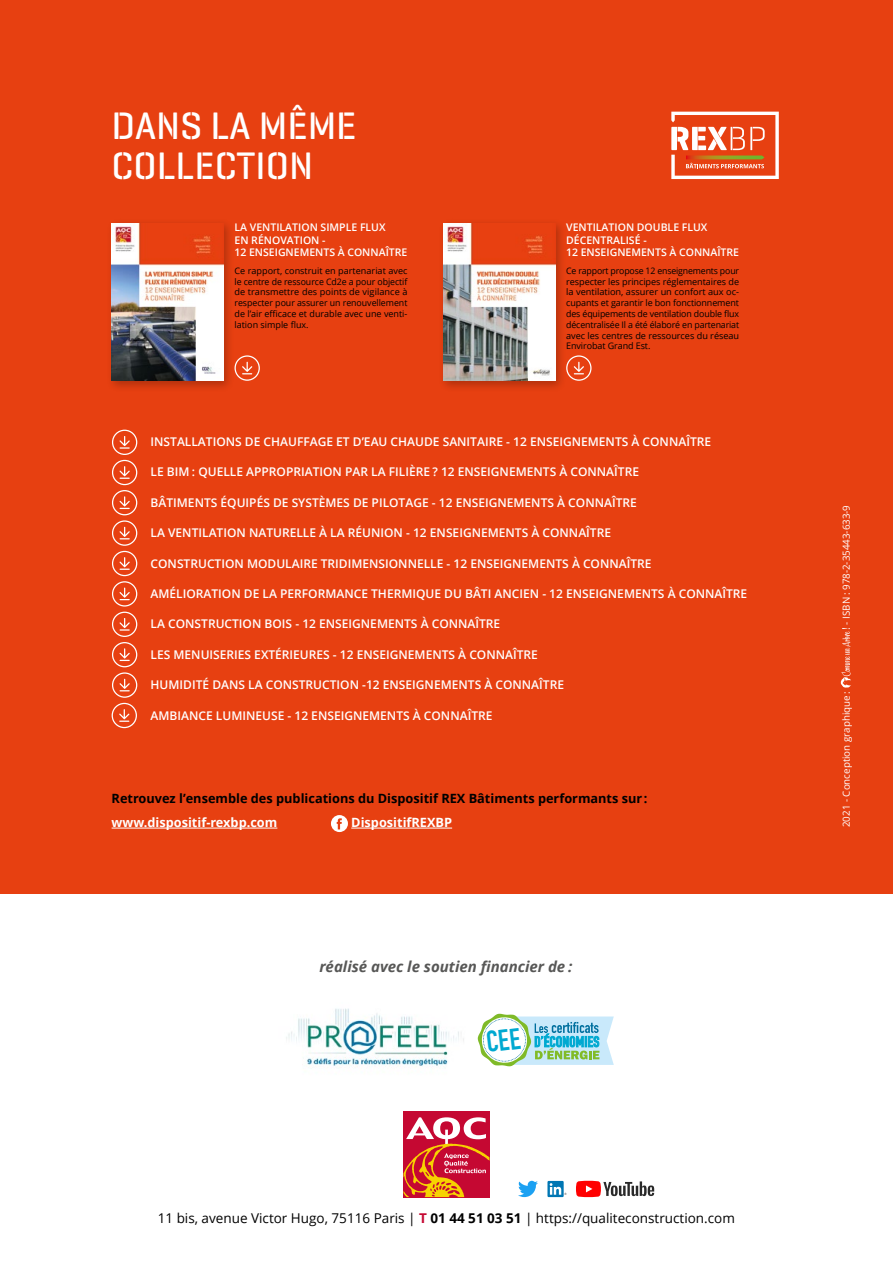
<style>
.page{position:relative;width:893px;height:1263px;background:#fff}
.page>*{position:absolute;margin:0;border:0;box-sizing:border-box;transform-origin:0 0}
.t1{font:500 39px/40.5px "Geogrotesque Stencil B";color:#fff}
.t2{font:italic 700 15px "Open Sans";color:#575756}
.t3{font:13.5px "Open Sans";color:#000}
.t4{font:700 12.75px "Open Sans";color:#000}
.t5{font:700 12.75px "Open Sans";color:#fff}
.t6{font:600 12px "Open Sans";color:#fff}
.t7{font:600 10.5px/12.6px "Open Sans";color:#fff}
.t8{font:9.75px "Open Sans";color:#fff}
.t9{font:9px/10.8px "Open Sans";letter-spacing:-.005em;color:#000;text-align:justify}
.s1{font-weight:700;color:#c50832}
.s2{font-weight:700}
</style>
<div class="page">
<div style="left:0;top:0;width:893px;height:893px;background:#e74011"></div>
<svg style="left:840px;top:628px;width:11px;height:60px"></svg>
<div style="left:403px;top:1111px;width:86px;height:86px;background:#c50832"></div>
<svg style="left:403px;top:1117px;width:86px;height:80px"></svg>
<svg style="left:576px;top:1181px;width:78px;height:16px"></svg>
<svg style="left:547px;top:1181px;width:17px;height:16px"></svg>
<svg style="left:550px;top:1183px;width:16px;height:12px"></svg>
<svg style="left:518px;top:1181px;width:20px;height:16px"></svg>
<hr style="left:112px;top:828px;width:165px;height:1px;background:#fff">
<hr style="left:351px;top:828px;width:101px;height:1px;background:#fff">
<svg style="left:331px;top:815px;width:17px;height:17px"></svg>
<div style="left:106px;top:218px;width:129px;height:174px;background:#000;opacity:.25"></div>
<img style="left:112px;top:223px;width:111px;height:158px">
<div style="left:438px;top:218px;width:129px;height:174px;background:#000;opacity:.25"></div>
<img style="left:443px;top:223px;width:112px;height:158px">
<svg style="left:234px;top:355px;width:26px;height:26px"></svg>
<svg style="left:566px;top:355px;width:26px;height:26px"></svg>
<svg style="left:112px;top:430px;width:25px;height:298px"></svg>
<svg style="left:671px;top:112px;width:108px;height:67px"></svg>
<img style="left:286px;top:1008px;width:192px;height:60px">
<svg style="left:478px;top:1013px;width:136px;height:54px"></svg>
<h1 class="t1" style="left:112px;top:105px;width:246px">DANS LA MÊME<br>COLLECTION</h1>
<p class="t7" style="left:234px;top:221px;width:174px">LA VENTILATION SIMPLE FLUX<br>EN RÉNOVATION -<br>12 ENSEIGNEMENTS À CONNAÎTRE</p>
<p class="t9" style="left:234px;top:265px;width:174px">Ce rapport, construit en partenariat avec le centre de ressource Cd2e a pour objectif de transmettre des points de vigilance à respecter pour assurer un renouvellement de l’air efficace et durable avec une venti&shy;lation simple flux.</p>
<p class="t7" style="left:566px;top:221px;width:174px">VENTILATION DOUBLE FLUX<br>DÉCENTRALISÉ -<br>12 ENSEIGNEMENTS À CONNAÎTRE</p>
<p class="t9" style="left:566px;top:265px;width:174px">Ce rapport propose 12 enseignements pour respecter les principes réglementaires de la ventilation, assurer un confort aux oc&shy;cupants et garantir le bon fonctionnement des équipements de ventilation double flux décentralisée Il a été élaboré en partenariat avec les centres de ressources du réseau Envirobat Grand Est.</p>
<p class="t6" style="left:151px;top:433px;width:562px">INSTALLATIONS DE CHAUFFAGE ET D’EAU CHAUDE SANITAIRE - 12 ENSEIGNEMENTS À CONNAÎTRE</p>
<p class="t6" style="left:151px;top:464px;width:490px">LE BIM : QUELLE APPROPRIATION PAR LA FILIÈRE ? 12 ENSEIGNEMENTS À CONNAÎTRE</p>
<p class="t6" style="left:151px;top:494px;width:488px">BÂTIMENTS ÉQUIPÉS DE SYSTÈMES DE PILOTAGE - 12 ENSEIGNEMENTS À CONNAÎTRE</p>
<p class="t6" style="left:151px;top:524px;width:462px">LA VENTILATION NATURELLE À LA RÉUNION - 12 ENSEIGNEMENTS À CONNAÎTRE</p>
<p class="t6" style="left:151px;top:555px;width:502px">CONSTRUCTION MODULAIRE TRIDIMENSIONNELLE - 12 ENSEIGNEMENTS À CONNAÎTRE</p>
<p class="t6" style="left:151px;top:585px;width:598px">AMÉLIORATION DE LA PERFORMANCE THERMIQUE DU BÂTI ANCIEN - 12 ENSEIGNEMENTS À CONNAÎTRE</p>
<p class="t6" style="left:151px;top:616px;width:351px">LA CONSTRUCTION BOIS - 12 ENSEIGNEMENTS À CONNAÎTRE</p>
<p class="t6" style="left:151px;top:646px;width:389px">LES MENUISERIES EXTÉRIEURES - 12 ENSEIGNEMENTS À CONNAÎTRE</p>
<p class="t6" style="left:151px;top:677px;width:415px">HUMIDITÉ DANS LA CONSTRUCTION -12 ENSEIGNEMENTS À CONNAÎTRE</p>
<p class="t6" style="left:151px;top:707px;width:343px">AMBIANCE LUMINEUSE - 12 ENSEIGNEMENTS À CONNAÎTRE</p>
<p class="t4" style="left:112px;top:789px;width:537px">Retrouvez l’ensemble des publications du Dispositif REX Bâtiments performants sur :</p>
<p class="t5" style="left:112px;top:813px;width:167px">www.dispositif-rexbp.com</p>
<p class="t5" style="left:351px;top:813px;width:102px">DispositifREXBP</p>
<p class="t2" style="left:319px;top:956px;width:255px">réalisé avec le soutien financier de :</p>
<p class="t3" style="left:158px;top:1208px;width:579px">11 bis, avenue Victor Hugo, 75116 Paris | <span class="s1">T</span> <span class="s2">01 44 51 03 51</span> | https://qualiteconstruction.com</p>
<p class="t8" style="left:839px;top:624px;width:121px;rotate:-90deg">- ISBN : 978-2-35443-633-9</p>
<p class="t8" style="left:839px;top:827px;width:138px;rotate:-90deg">2021 - Conception graphique :</p>
</div>
